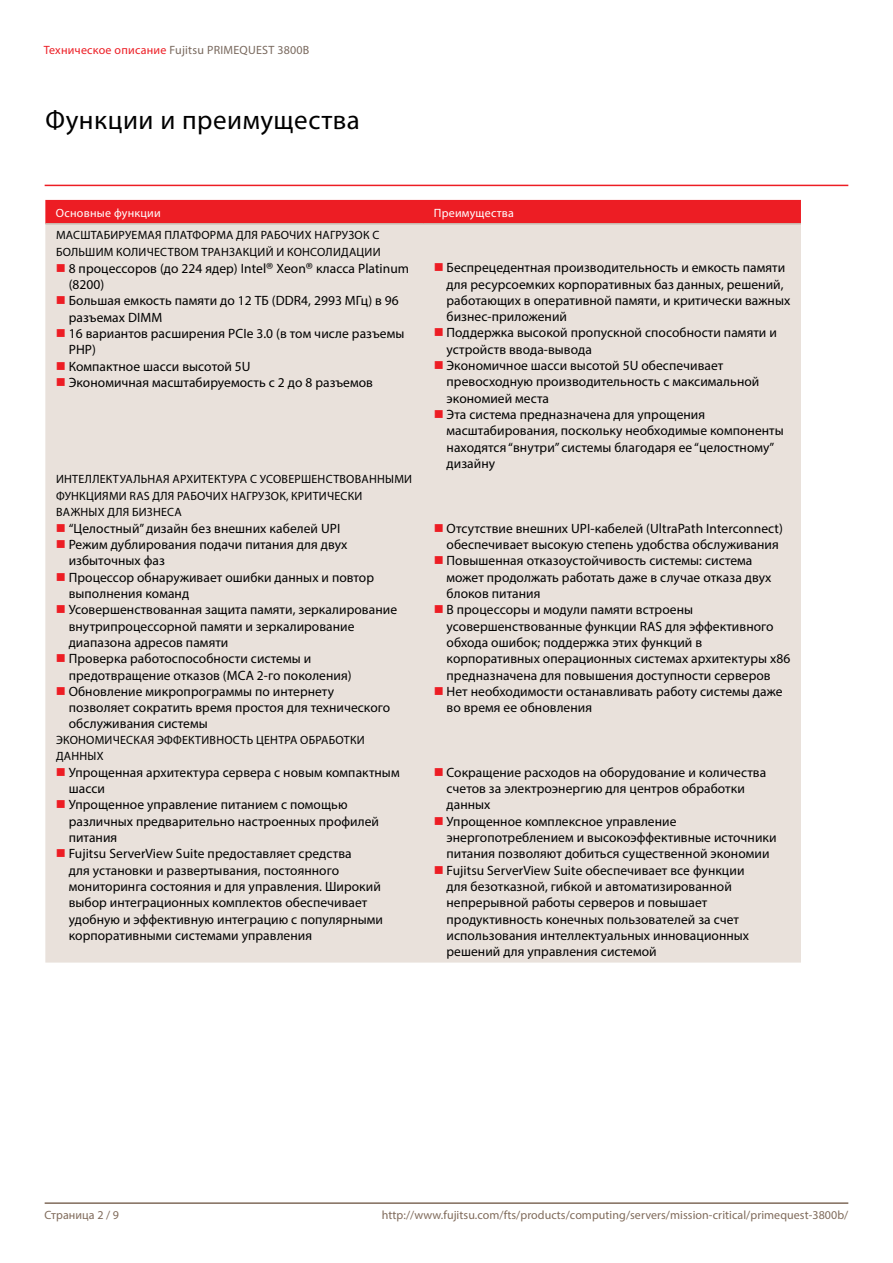
<style>
.page{position:relative;width:893px;height:1263px;background:#fff}
.page>*{position:absolute;margin:0;border:0;box-sizing:border-box;transform-origin:0 0}
.t1{font:27px "Myriad Pro";letter-spacing:.02em;color:#000}
.t2{font:13.5px/16.4px "Myriad Pro";letter-spacing:.005em;color:#000}
.t3{font:12px/16.5px "Myriad Pro";letter-spacing:.02em;color:#000}
.t4{font:12px "Myriad Pro";letter-spacing:.005em;color:#806b5b}
.t5{font:12px "Myriad Pro";letter-spacing:.02em;color:#79695e}
.t6{font:12px "Myriad Pro";letter-spacing:.02em;color:#fff}
.s1{color:#ed1d24}
.s2{font-family:"Fujitsu Sans";font-weight:300}
</style>
<div class="page">
<hr style="left:45px;top:1202px;width:803px;height:2px;background:#806b5b">
<div style="left:45px;top:200px;width:756px;height:23px;background:#ed1d24"></div>
<div style="left:45px;top:225px;width:756px;height:737px;background:#e9e1db"></div>
<hr style="left:45px;top:223px;width:378px;height:2px;background:#c9bbb0">
<hr style="left:423px;top:223px;width:378px;height:2px;background:#c9bbb0">
<hr style="left:45px;top:185px;width:803px;height:1px;background:#ed1d24">
<svg style="left:57px;top:264px;width:8px;height:8px"></svg>
<svg style="left:57px;top:297px;width:8px;height:7px"></svg>
<svg style="left:57px;top:329px;width:8px;height:8px"></svg>
<svg style="left:57px;top:362px;width:8px;height:8px"></svg>
<svg style="left:57px;top:378px;width:8px;height:8px"></svg>
<svg style="left:435px;top:263px;width:8px;height:8px"></svg>
<svg style="left:435px;top:329px;width:8px;height:7px"></svg>
<svg style="left:435px;top:361px;width:8px;height:8px"></svg>
<svg style="left:435px;top:410px;width:8px;height:8px"></svg>
<svg style="left:57px;top:524px;width:8px;height:8px"></svg>
<svg style="left:57px;top:540px;width:8px;height:8px"></svg>
<svg style="left:57px;top:573px;width:8px;height:8px"></svg>
<svg style="left:57px;top:605px;width:8px;height:8px"></svg>
<svg style="left:57px;top:654px;width:8px;height:8px"></svg>
<svg style="left:57px;top:687px;width:8px;height:8px"></svg>
<svg style="left:435px;top:524px;width:8px;height:8px"></svg>
<svg style="left:435px;top:556px;width:8px;height:8px"></svg>
<svg style="left:435px;top:605px;width:8px;height:8px"></svg>
<svg style="left:435px;top:687px;width:8px;height:8px"></svg>
<svg style="left:57px;top:768px;width:8px;height:8px"></svg>
<svg style="left:57px;top:800px;width:8px;height:8px"></svg>
<svg style="left:57px;top:849px;width:8px;height:8px"></svg>
<svg style="left:435px;top:768px;width:8px;height:8px"></svg>
<svg style="left:435px;top:817px;width:8px;height:8px"></svg>
<svg style="left:435px;top:866px;width:8px;height:8px"></svg>
<p class="t5" style="left:44px;top:43px;width:267px"><span class="s1">Техническое описание</span> Fujitsu PRIMEQUEST 3800B</p>
<h1 class="t1" style="left:45px;top:103px;width:316px">Функции и преимущества</h1>
<p class="t6" style="left:56px;top:206px;width:106px">Основные функции</p>
<p class="t6" style="left:434px;top:206px;width:82px">Преимущества</p>
<p class="t3" style="left:56px;top:227px;width:326px">МАСШТАБИРУЕМАЯ ПЛАТФОРМА ДЛЯ РАБОЧИХ НАГРУЗОК С<br>БОЛЬШИМ КОЛИЧЕСТВОМ ТРАНЗАКЦИЙ И КОНСОЛИДАЦИИ</p>
<p class="t2" style="left:69px;top:260px;width:342px">8 процессоров (до 224 ядер) Intel<span class="s2">®</span> Xeon<span class="s2">®</span> класса Platinum (8200)<br>Большая емкость памяти до 12 ТБ (DDR4, 2993 MГц) в 96 разъемах DIMM<br>16 вариантов расширения PCIe 3.0 (в том числе разъемы<br>PHP)<br>Компактное шасси высотой 5U<br>Экономичная масштабируемость с 2 до 8 разъемов</p>
<p class="t2" style="left:447px;top:259px;width:345px">Беспрецедентная производительность и емкость памяти для ресурсоемких корпоративных баз данных, решений, работающих в оперативной памяти, и критически важных бизнес-приложений<br>Поддержка высокой пропускной способности памяти и устройств ввода-вывода<br>Экономичное шасси высотой 5U обеспечивает превосходную производительность с максимальной экономией места<br>Эта система предназначена для упрощения масштабирования, поскольку необходимые компоненты находятся “внутри” системы благодаря ее “целостному” дизайну</p>
<p class="t3" style="left:56px;top:471px;width:358px">ИНТЕЛЛЕКТУАЛЬНАЯ АРХИТЕКТУРА С УСОВЕРШЕНСТВОВАННЫМИ<br>ФУНКЦИЯМИ RAS ДЛЯ РАБОЧИХ НАГРУЗОК, КРИТИЧЕСКИ<br>ВАЖНЫХ ДЛЯ БИЗНЕСА</p>
<p class="t2" style="left:69px;top:520px;width:330px">“Целостный” дизайн без внешних кабелей UPI<br>Режим дублирования подачи питания для двух избыточных фаз<br>Процессор обнаруживает ошибки данных и повтор выполнения команд<br>Усовершенствованная защита памяти, зеркалирование внутрипроцессорной памяти и зеркалирование диапазона адресов памяти<br>Проверка работоспособности системы и предотвращение отказов (MCA 2-го поколения)<br>Обновление микропрограммы по интернету позволяет сократить время простоя для технического обслуживания системы</p>
<p class="t2" style="left:447px;top:520px;width:345px">Отсутствие внешних UPI-кабелей (UltraPath Interconnect) обеспечивает высокую степень удобства обслуживания Повышенная отказоустойчивость системы: система может продолжать работать даже в случае отказа двух блоков питания<br>В процессоры и модули памяти встроены усовершенствованные функции RAS для эффективного обхода ошибок; поддержка этих функций в корпоративных операционных системах архитектуры x86 предназначена для повышения доступности серверов Нет необходимости останавливать работу системы даже во время ее обновления</p>
<p class="t3" style="left:56px;top:731px;width:310px">ЭКОНОМИЧЕСКАЯ ЭФФЕКТИВНОСТЬ ЦЕНТРА ОБРАБОТКИ<br>ДАННЫХ</p>
<p class="t2" style="left:69px;top:764px;width:332px">Упрощенная архитектура сервера с новым компактным шасси<br>Упрощенное управление питанием с помощью различных предварительно настроенных профилей питания<br>Fujitsu ServerView Suite предоставляет средства<br>для установки и развертывания, постоянного мониторинга состояния и для управления. Широкий выбор интеграционных комплектов обеспечивает удобную и эффективную интеграцию с популярными корпоративными системами управления</p>
<p class="t2" style="left:447px;top:764px;width:332px">Сокращение расходов на оборудование и количества счетов за электроэнергию для центров обработки данных<br>Упрощенное комплексное управление энергопотреблением и высокоэффективные источники питания позволяют добиться существенной экономии Fujitsu ServerView Suite обеспечивает все функции<br>для безотказной, гибкой и автоматизированной непрерывной работы серверов и повышает продуктивность конечных пользователей за счет использования интеллектуальных инновационных решений для управления системой</p>
<p class="t4" style="left:45px;top:1207px;width:76px">Страница 2 / 9</p>
<p class="t4" style="left:382px;top:1207px;width:468px">http://www.fujitsu.com/fts/products/computing/servers/mission-critical/primequest-3800b/</p>
</div>
